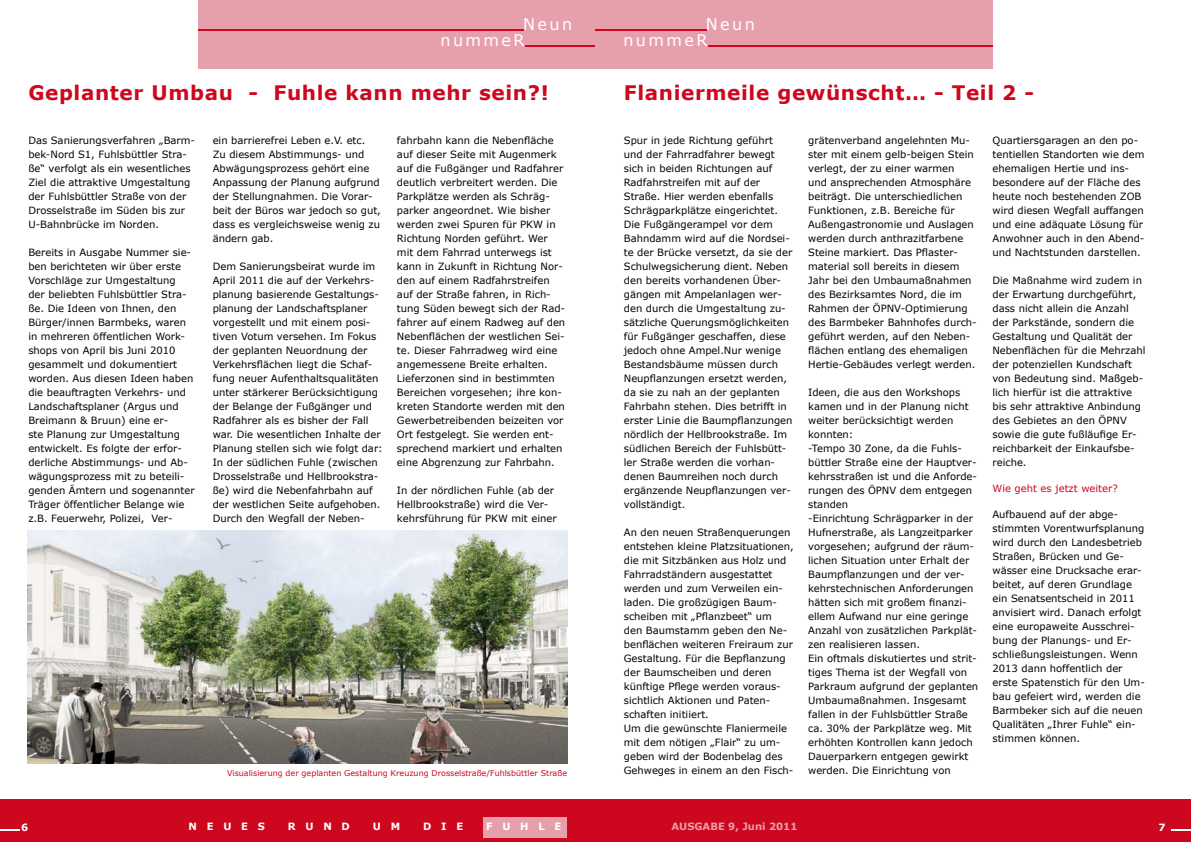
<style>
.page{position:relative;width:1191px;height:842px;background:#fff}
.page>*{position:absolute;margin:0;border:0;box-sizing:border-box;transform-origin:0 0}
.t1{font:700 20px "Verdana";letter-spacing:.03em;color:#cd071e}
.t2{font:16px/16.1px "Verdana";letter-spacing:.15em;color:#fff}
.t3{font:10px/14px "Verdana";color:#000}
.t4{font:700 10px "Verdana";letter-spacing:.975em;color:#fff}
.t5{font:10px "Verdana";color:#cd071e}
.t6{font:700 10px "Verdana";color:#e6a0ac}
.t7{font:8px "Verdana";color:#cd071e}
</style>
<div class="page">
<div style="left:0;top:799px;width:595px;height:43px;background:#cd071e"></div>
<div style="left:198px;top:0;width:397px;height:68px;background:#e6a0ac"></div>
<hr style="left:198px;top:29px;width:326px;height:1px;background:#cd071e">
<hr style="left:525px;top:45px;width:70px;height:1px;background:#cd071e">
<svg style="left:0;top:829px;width:19px;height:2px"></svg>
<div style="left:484px;top:817px;width:83px;height:20px;background:#e6a0ac"></div>
<div style="left:595px;top:0;width:397px;height:68px;background:#e6a0ac"></div>
<hr style="left:707px;top:45px;width:285px;height:1px;background:#cd071e">
<div style="left:595px;top:799px;width:596px;height:43px;background:#cd071e"></div>
<svg style="left:1171px;top:830px;width:20px;height:1px"></svg>
<hr style="left:595px;top:29px;width:112px;height:1px;background:#cd071e">
<img style="left:27px;top:530px;width:540px;height:234px">
<h2 class="t2" style="left:440px;top:16px;width:133px;text-indent:83px">Neun nummeR</h2>
<h2 class="t2" style="left:623px;top:16px;width:133px;text-indent:82px">Neun nummeR</h2>
<h1 class="t1" style="left:28px;top:80px;width:522px">Geplanter Umbau - Fuhle kann mehr sein?!</h1>
<h1 class="t1" style="left:624px;top:80px;width:412px">Flaniermeile gewünscht… - Teil 2 -</h1>
<p class="t3" style="left:28px;top:133px;width:168px">Das Sanierungsverfahren „Barm&shy;bek-Nord S1, Fuhlsbüttler Stra&shy;ße“ verfolgt als ein wesentliches<br>Ziel die attraktive Umgestaltung der Fuhlsbüttler Straße von der<br>Drosselstraße im Süden bis zur<br>U-Bahnbrücke im Norden.</p>
<p class="t3" style="left:28px;top:245px;width:168px">Bereits in Ausgabe Nummer sie&shy;ben berichteten wir über erste<br>Vorschläge zur Umgestaltung<br>der beliebten Fuhlsbüttler Stra&shy;ße. Die Ideen von Ihnen, den<br>Bürger/innen Barmbeks, waren in mehreren öffentlichen Work&shy;shops von April bis Juni 2010 gesammelt und dokumentiert worden. Aus diesen Ideen haben die beauftragten Verkehrs- und<br>Landschaftsplaner (Argus und<br>Breimann &amp; Bruun) eine er-<br>ste Planung zur Umgestaltung entwickelt. Es folgte der erfor&shy;derliche Abstimmungs- und Ab&shy;wägungsprozess mit zu beteili&shy;genden Ämtern und sogenannter<br>Träger öffentlicher Belange wie z.B. Feuerwehr, Polizei, Ver-</p>
<p class="t3" style="left:397px;top:133px;width:170px">fahrbahn kann die Nebenfläche auf dieser Seite mit Augenmerk auf die Fußgänger und Radfahrer deutlich verbreitert werden. Die<br>Parkplätze werden als Schräg&shy;parker angeordnet. Wie bisher werden zwei Spuren für PKW in<br>Richtung Norden geführt. Wer mit dem Fahrrad unterwegs ist kann in Zukunft in Richtung Nor&shy;den auf einem Radfahrstreifen auf der Straße fahren, in Rich&shy;tung Süden bewegt sich der Rad&shy;fahrer auf einem Radweg auf den<br>Nebenflächen der westlichen Sei&shy;te. Dieser Fahrradweg wird eine angemessene Breite erhalten.<br>Lieferzonen sind in bestimmten<br>Bereichen vorgesehen; ihre kon&shy;kreten Standorte werden mit den<br>Gewerbetreibenden beizeiten vor<br>Ort festgelegt. Sie werden ent&shy;sprechend markiert und erhalten eine Abgrenzung zur Fahrbahn.</p>
<p class="t3" style="left:397px;top:483px;width:161px">In der nördlichen Fuhle (ab der<br>Hellbrookstraße) wird die Ver&shy;kehrsführung für PKW mit einer</p>
<p class="t3" style="left:213px;top:133px;width:170px">ein barrierefrei Leben e.V. etc.<br>Zu diesem Abstimmungs- und<br>Abwägungsprozess gehört eine<br>Anpassung der Planung aufgrund der Stellungnahmen. Die Vorar&shy;beit der Büros war jedoch so gut, dass es vergleichsweise wenig zu ändern gab.</p>
<p class="t3" style="left:213px;top:259px;width:172px">Dem Sanierungsbeirat wurde im<br>April 2011 die auf der Verkehrs&shy;planung basierende Gestaltungs&shy;planung der Landschaftsplaner vorgestellt und mit einem posi&shy;tiven Votum versehen. Im Fokus der geplanten Neuordnung der<br>Verkehrsflächen liegt die Schaf&shy;fung neuer Aufenthaltsqualitäten unter stärkerer Berücksichtigung der Belange der Fußgänger und<br>Radfahrer als es bisher der Fall war. Die wesentlichen Inhalte der<br>Planung stellen sich wie folgt dar:<br>In der südlichen Fuhle (zwischen<br>Drosselstraße und Hellbrookstra&shy;ße) wird die Nebenfahrbahn auf der westlichen Seite aufgehoben.<br>Durch den Wegfall der Neben-</p>
<p class="t3" style="left:624px;top:133px;width:170px">Spur in jede Richtung geführt und der Fahrradfahrer bewegt sich in beiden Richtungen auf<br>Radfahrstreifen mit auf der<br>Straße. Hier werden ebenfalls<br>Schrägparkplätze eingerichtet.<br>Die Fußgängerampel vor dem<br>Bahndamm wird auf die Nordsei&shy;te der Brücke versetzt, da sie der<br>Schulwegsicherung dient. Neben den bereits vorhandenen Über&shy;gängen mit Ampelanlagen wer&shy;den durch die Umgestaltung zu&shy;sätzliche Querungsmöglichkeiten für Fußgänger geschaffen, diese jedoch ohne Ampel.Nur wenige<br>Bestandsbäume müssen durch<br>Neupflanzungen ersetzt werden, da sie zu nah an der geplanten<br>Fahrbahn stehen. Dies betrifft in erster Linie die Baumpflanzungen nördlich der Hellbrookstraße. Im südlichen Bereich der Fuhlsbütt&shy;ler Straße werden die vorhan&shy;denen Baumreihen noch durch ergänzende Neupflanzungen ver&shy;vollständigt.</p>
<p class="t3" style="left:624px;top:525px;width:171px">An den neuen Straßenquerungen entstehen kleine Platzsituationen, die mit Sitzbänken aus Holz und<br>Fahrradständern ausgestattet werden und zum Verweilen ein&shy;laden. Die großzügigen Baum&shy;scheiben mit „Pflanzbeet“ um<br>den Baumstamm geben den Ne&shy;benflächen weiteren Freiraum zur<br>Gestaltung. Für die Bepflanzung der Baumscheiben und deren künftige Pflege werden voraus&shy;sichtlich Aktionen und Paten&shy;schaften initiiert.<br>Um die gewünschte Flaniermeile mit dem nötigen „Flair“ zu um&shy;geben wird der Bodenbelag des<br>Gehweges in einem an den Fisch-</p>
<p class="t3" style="left:808px;top:133px;width:170px">grätenverband angelehnten Mu&shy;ster mit einem gelb-beigen Stein verlegt, der zu einer warmen<br>und ansprechenden Atmosphäre beiträgt. Die unterschiedlichen<br>Funktionen, z.B. Bereiche für<br>Außengastronomie und Auslagen werden durch anthrazitfarbene<br>Steine markiert. Das Pflaster&shy;material soll bereits in diesem<br>Jahr bei den Umbaumaßnahmen des Bezirksamtes Nord, die im<br>Rahmen der ÖPNV-Optimierung des Barmbeker Bahnhofes durch&shy;geführt werden, auf den Neben&shy;flächen entlang des ehemaligen<br>Hertie-Gebäudes verlegt werden.</p>
<p class="t3" style="left:808px;top:385px;width:172px">Ideen, die aus den Workshops kamen und in der Planung nicht weiter berücksichtigt werden konnten:<br>-Tempo 30 Zone, da die Fuhls&shy;büttler Straße eine der Hauptver&shy;kehrsstraßen ist und die Anforde&shy;rungen des ÖPNV dem entgegen standen<br>-Einrichtung Schrägparker in der<br>Hufnerstraße, als Langzeitparker vorgesehen; aufgrund der räum&shy;lichen Situation unter Erhalt der<br>Baumpflanzungen und der ver&shy;kehrstechnischen Anforderungen hätten sich mit großem finanzi&shy;ellem Aufwand nur eine geringe<br>Anzahl von zusätzlichen Parkplät&shy;zen realisieren lassen.<br>Ein oftmals diskutiertes und strit&shy;tiges Thema ist der Wegfall von<br>Parkraum aufgrund der geplanten<br>Umbaumaßnahmen. Insgesamt fallen in der Fuhlsbüttler Straße ca. 30% der Parkplätze weg. Mit erhöhten Kontrollen kann jedoch<br>Dauerparkern entgegen gewirkt werden. Die Einrichtung von</p>
<p class="t3" style="left:992px;top:133px;width:153px">Quartiersgaragen an den po&shy;tentiellen Standorten wie dem ehemaligen Hertie und ins&shy;besondere auf der Fläche des heute noch bestehenden ZOB wird diesen Wegfall auffangen und eine adäquate Lösung für<br>Anwohner auch in den Abend&shy;und Nachtstunden darstellen.</p>
<p class="t3" style="left:992px;top:273px;width:154px">Die Maßnahme wird zudem in der Erwartung durchgeführt, dass nicht allein die Anzahl der Parkstände, sondern die<br>Gestaltung und Qualität der<br>Nebenflächen für die Mehrzahl der potenziellen Kundschaft von Bedeutung sind. Maßgeb&shy;lich hierfür ist die attraktive bis sehr attraktive Anbindung des Gebietes an den ÖPNV sowie die gute fußläufige Er&shy;reichbarkeit der Einkaufsbe&shy;reiche.</p>
<p class="t5" style="left:992px;top:482px;width:127px">Wie geht es jetzt weiter?</p>
<p class="t3" style="left:992px;top:507px;width:154px">Aufbauend auf der abge&shy;stimmten Vorentwurfsplanung wird durch den Landesbetrieb<br>Straßen, Brücken und Ge&shy;wässer eine Drucksache erar&shy;beitet, auf deren Grundlage ein Senatsentscheid in 2011 anvisiert wird. Danach erfolgt eine europaweite Ausschrei&shy;bung der Planungs- und Er&shy;schließungsleistungen. Wenn<br>2013 dann hoffentlich der erste Spatenstich für den Um&shy;bau gefeiert wird, werden die<br>Barmbeker sich auf die neuen<br>Qualitäten „Ihrer Fuhle“ ein&shy;stimmen können.</p>
<p class="t7" style="left:227px;top:768px;width:341px">Visualisierung der geplanten Gestaltung Kreuzung Drosselstraße/Fuhlsbüttler Straße</p>
<p class="t4" style="left:21px;top:821px;width:9px">6</p>
<p class="t4" style="left:189px;top:820px;width:78px">NEUES</p>
<p class="t4" style="left:288px;top:820px;width:63px">RUND</p>
<p class="t4" style="left:373px;top:820px;width:29px">U M</p>
<p class="t4" style="left:423px;top:820px;width:42px">DIE</p>
<p class="t4" style="left:486px;top:820px;width:77px">FUHLE</p>
<p class="t6" style="left:671px;top:820px;width:127px">AUSGABE 9, Juni 2011</p>
<p class="t4" style="left:1158px;top:821px;width:9px">7</p>
</div>
